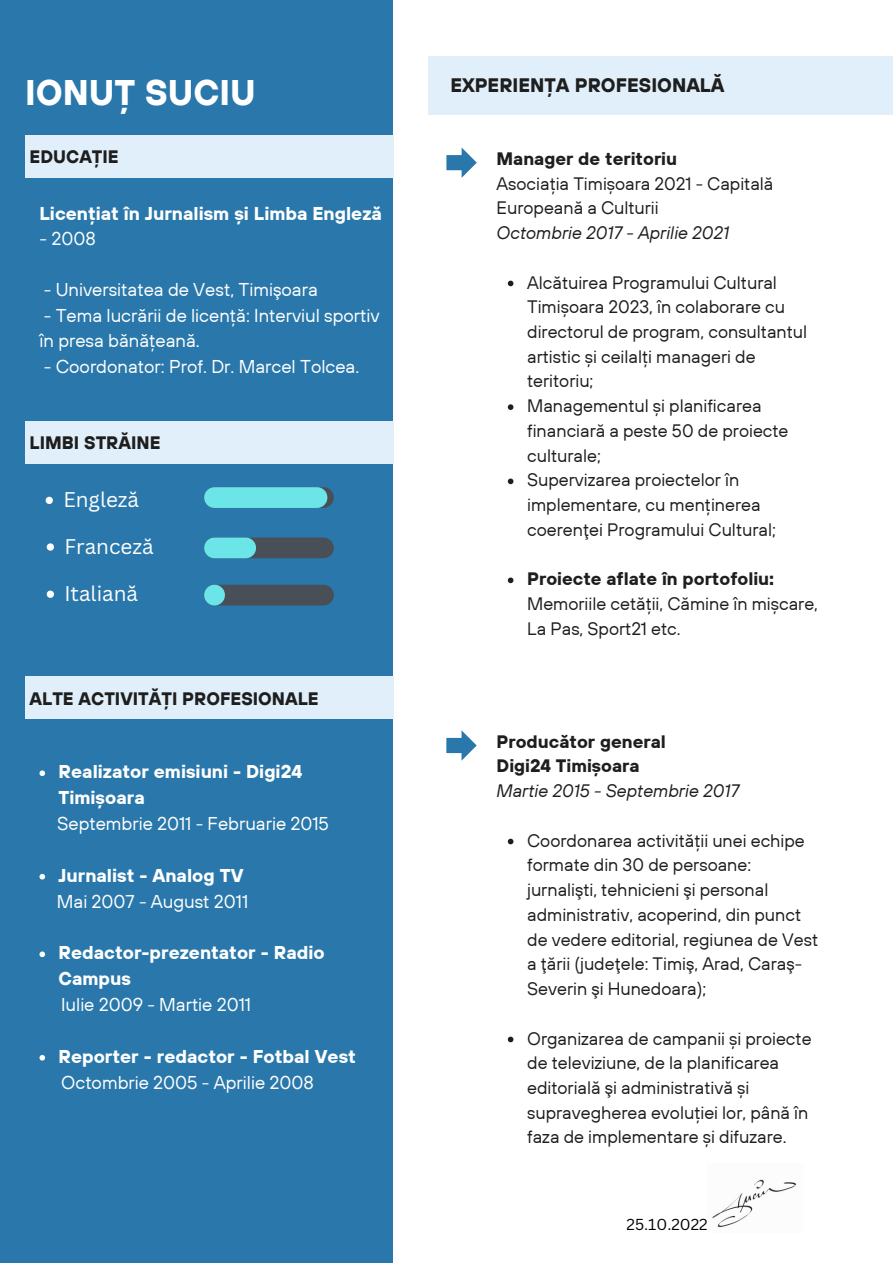
<style>
.page{position:relative;width:893px;height:1264px;background:#fff}
.page>*{position:absolute;margin:0;border:0;box-sizing:border-box;transform-origin:0 0}
.t1{font:700 35.55px "TT Hoves";color:#fff}
.t2{font:20.7px "Canva Sans";color:#fff}
.t3{font:700 19.5px "TT Hoves";color:#1e1e1e}
.t4{font:18.45px/25.5px "TT Hoves";color:#fff}
.t5{font:700 18.45px/25.8px "TT Hoves";color:#fff}
.t6{font:18px/24.8px "TT Hoves";color:#1e1e1e}
.t7{font:700 18px/24.8px "TT Hoves";color:#1e1e1e}
.t8{font:italic 18px "TT Hoves";color:#1e1e1e}
.t9{font:15.45px "Canva Sans";color:#000}
</style>
<div class="page">
<div style="left:0;top:0;width:393px;height:1262px;background:#2a78ab"></div>
<div style="left:428px;top:56px;width:464px;height:59px;background:#e0effa"></div>
<svg style="left:446px;top:147px;width:31px;height:31px"></svg>
<svg style="left:446px;top:730px;width:30px;height:30px"></svg>
<div style="left:25px;top:135px;width:369px;height:42px;background:#e0effa"></div>
<div style="left:25px;top:421px;width:369px;height:43px;background:#e0effa"></div>
<svg style="left:204px;top:487px;width:130px;height:21px;background:#67d7dd"></svg>
<svg style="left:204px;top:537px;width:130px;height:21px;background:#53868e"></svg>
<svg style="left:204px;top:584px;width:130px;height:21px;background:#4b646d"></svg>
<div style="left:25px;top:676px;width:369px;height:43px;background:#e0effa"></div>
<img style="left:712px;top:1179px;width:84px;height:49px">
<svg style="left:508px;top:281px;width:5px;height:5px"></svg>
<svg style="left:508px;top:404px;width:5px;height:6px"></svg>
<svg style="left:508px;top:478px;width:5px;height:6px"></svg>
<svg style="left:508px;top:577px;width:5px;height:6px"></svg>
<svg style="left:508px;top:838px;width:5px;height:6px"></svg>
<svg style="left:508px;top:1036px;width:5px;height:6px"></svg>
<svg style="left:46px;top:497px;width:7px;height:7px"></svg>
<svg style="left:47px;top:543px;width:7px;height:7px"></svg>
<svg style="left:47px;top:590px;width:7px;height:8px"></svg>
<svg style="left:39px;top:770px;width:6px;height:6px"></svg>
<svg style="left:39px;top:873px;width:6px;height:6px"></svg>
<svg style="left:39px;top:951px;width:6px;height:6px"></svg>
<svg style="left:39px;top:1055px;width:6px;height:5px"></svg>
<h1 class="t1" style="left:25px;top:69px;width:232px">IONUȚ SUCIU</h1>
<p class="t7" style="left:30px;top:144px;width:91px">EDUCAȚIE</p>
<p class="t5" style="left:40px;top:200px;width:344px">Licențiat în Jurnalism și Limba Engleză</p>
<p class="t4" style="left:40px;top:226px;width:58px">- 2008</p>
<p class="t4" style="left:44px;top:277px;width:275px">- Universitatea de Vest, Timişoara</p>
<p class="t4" style="left:40px;top:302px;width:341px">- Tema lucrării de licență: Interviul sportiv în presa bănățeană.</p>
<p class="t4" style="left:44px;top:353px;width:317px">- Coordonator: Prof. Dr. Marcel Tolcea.</p>
<p class="t7" style="left:30px;top:430px;width:132px">LIMBI STRĂINE</p>
<p class="t2" style="left:63px;top:485px;width:77px">Engleză</p>
<p class="t2" style="left:64px;top:532px;width:91px">Franceză</p>
<p class="t2" style="left:64px;top:579px;width:75px">Italiană</p>
<p class="t7" style="left:30px;top:685px;width:290px">ALTE ACTIVITĂȚI PROFESIONALE</p>
<p class="t5" style="left:59px;top:758px;width:245px">Realizator emisiuni - Digi24<br>Timișoara</p>
<p class="t4" style="left:57px;top:810px;width:273px">Septembrie 2011 - Februarie 2015</p>
<p class="t5" style="left:59px;top:862px;width:186px">Jurnalist - Analog TV</p>
<p class="t4" style="left:57px;top:888px;width:193px">Mai 2007 - August 2011</p>
<p class="t5" style="left:59px;top:939px;width:267px">Redactor-prezentator - Radio<br>Campus</p>
<p class="t4" style="left:61px;top:991px;width:191px">Iulie 2009 - Martie 2011</p>
<p class="t5" style="left:59px;top:1043px;width:299px">Reporter - redactor - Fotbal Vest</p>
<p class="t4" style="left:61px;top:1069px;width:254px">Octombrie 2005 - Aprilie 2008</p>
<p class="t3" style="left:450px;top:73px;width:275px">EXPERIENȚA PROFESIONALĂ</p>
<p class="t7" style="left:496px;top:146px;width:182px">Manager de teritoriu</p>
<p class="t6" style="left:496px;top:170px;width:278px">Asociația Timișoara 2021 - Capitală<br>Europeană a Culturii</p>
<p class="t8" style="left:496px;top:221px;width:234px">Octombrie 2017 - Aprilie 2021</p>
<p class="t6" style="left:527px;top:269px;width:281px">Alcătuirea Programului Cultural<br>Timișoara 2023, în colaborare cu directorul de program, consultantul artistic și ceilalți manageri de teritoriu;<br>Managementul și planificarea financiară a peste 50 de proiecte culturale;<br>Supervizarea proiectelor în implementare, cu menținerea coerenţei Programului Cultural;</p>
<p class="t7" style="left:527px;top:566px;width:248px">Proiecte aflate în portofoliu:</p>
<p class="t6" style="left:527px;top:591px;width:292px">Memoriile cetății, Cămine în mișcare,<br>La Pas, Sport21 etc.</p>
<p class="t7" style="left:496px;top:728px;width:171px">Producător general<br>Digi24 Timișoara</p>
<p class="t8" style="left:496px;top:779px;width:244px">Martie 2015 - Septembrie 2017</p>
<p class="t6" style="left:527px;top:827px;width:292px">Coordonarea activității unei echipe formate din 30 de persoane: jurnalişti, tehnicieni şi personal administrativ, acoperind, din punct de vedere editorial, regiunea de Vest a ţării (judeţele: Timiş, Arad, Caraş-Severin şi Hunedoara);</p>
<p class="t6" style="left:527px;top:1025px;width:286px">Organizarea de campanii și proiecte de televiziune, de la planificarea editorială şi administrativă și supravegherea evoluției lor, până în faza de implementare și difuzare.</p>
<p class="t9" style="left:626px;top:1213px;width:83px">25.10.2022</p>
</div>
